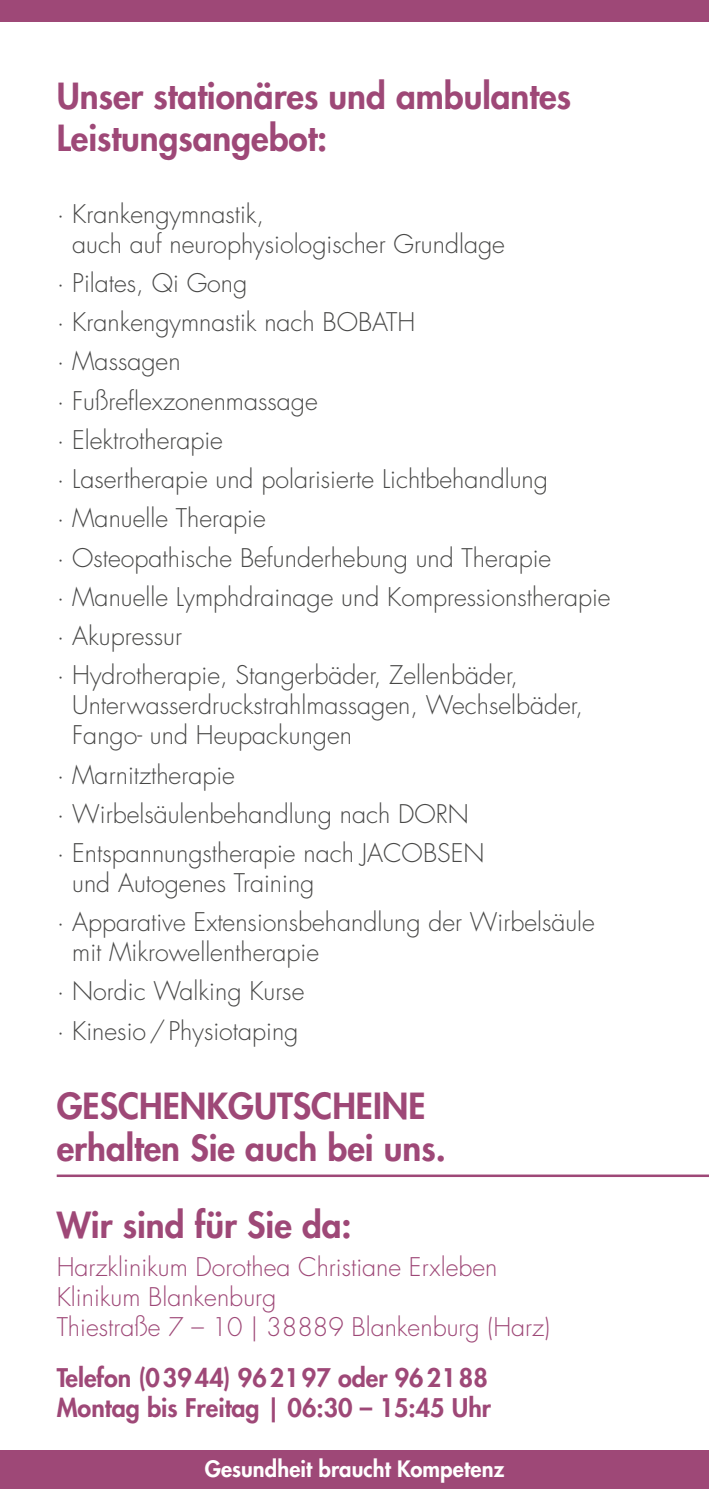
<style>
.page{position:relative;width:709px;height:1489px;background:#fff}
.page>*{position:absolute;margin:0;border:0;box-sizing:border-box;transform-origin:0 0}
.t1{font:800 35px/42px "Futura Std";color:#9e4877}
.t2{font:300 25px/39.2px "Futura Std";color:#484847}
.t3{font:300 25px/30px "Futura Std";color:#9e4877}
.t4{font:800 25px/30px "Futura Std";color:#9e4877}
.t5{font:800 22px "Futura Std";letter-spacing:.005em;color:#fff}
</style>
<div class="page">
<div style="left:0;top:1449px;width:709px;height:39px;background:#9e4877"></div>
<div style="left:0;top:0;width:709px;height:21px;background:#9e4877"></div>
<hr style="left:57px;top:1174px;width:652px;height:2px;background:#9e4877">
<h1 class="t1" style="left:57px;top:75px;width:516px">Unser stationäres und ambulantes<br>Leistungsangebot:</h1>
<p class="t2" style="left:72px;top:199px;width:434px;line-height:30px;text-indent:-16px">· Krankengymnastik,<br>auch auf neurophysiologischer Grundlage</p>
<p class="t2" style="left:57px;top:264px;width:555px">· Pilates, Qi Gong<br>· Krankengymnastik nach BOBATH<br>· Massagen<br>· Fußreflexzonenmassage<br>· Elektrotherapie<br>· Lasertherapie und polarisierte Lichtbehandlung<br>· Manuelle Therapie<br>· Osteopathische Befunderhebung und Therapie<br>· Manuelle Lymphdrainage und Kompressionstherapie · Akupressur<br>· Hydrotherapie, Stangerbäder, Zellenbäder,</p>
<p class="t2" style="left:72px;top:691px;width:512px;line-height:30px">Unterwasserdruckstrahlmassagen, Wechselbäder,<br>Fango- und Heupackungen</p>
<p class="t2" style="left:57px;top:755px;width:429px">· Marnitztherapie<br>· Wirbelsäulenbehandlung nach DORN<br>· Entspannungstherapie nach JACOBSEN</p>
<p class="t2" style="left:57px;top:864px;width:540px;text-indent:16px">und Autogenes Training<br>· Apparative Extensionsbehandlung der Wirbelsäule</p>
<p class="t2" style="left:57px;top:933px;width:264px;text-indent:16px">mit Mikrowellentherapie · Nordic Walking Kurse<br>· Kinesio/Physiotaping</p>
<h1 class="t1" style="left:57px;top:1084px;width:391px">GESCHENKGUTSCHEINE erhalten Sie auch bei uns.</h1>
<h1 class="t1" style="left:57px;top:1204px;width:296px">Wir sind für Sie da:</h1>
<p class="t3" style="left:57px;top:1251px;width:495px">Harzklinikum Dorothea Christiane Erxleben<br>Klinikum Blankenburg<br>Thiestraße 7 – 10 | 38889 Blankenburg (Harz)</p>
<p class="t4" style="left:57px;top:1362px;width:436px">Telefon (03944) 962197 oder 962188<br>Montag bis Freitag | 06:30 – 15:45 Uhr</p>
<p class="t5" style="left:205px;top:1454px;width:301px">Gesundheit braucht Kompetenz</p>
</div>
